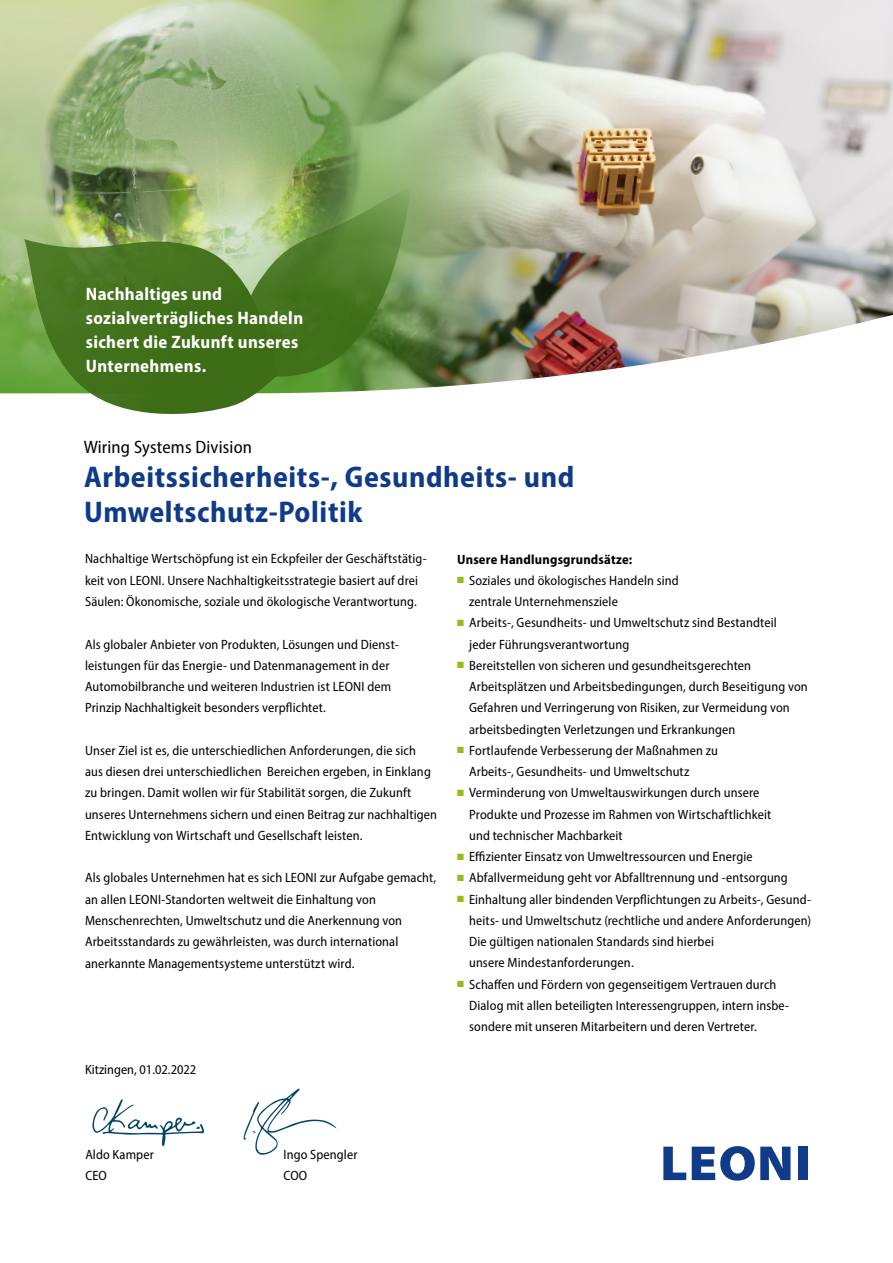
<style>
.page{position:relative;width:893px;height:1263px;background:#fff}
.page>*{position:absolute;margin:0;border:0;box-sizing:border-box;transform-origin:0 0}
.t1{font:700 semi-condensed 30px/34.5px "Myriad Pro";letter-spacing:.02em;color:#0f3b89}
.t2{font:700 semi-condensed 18px/24px "Myriad Pro";letter-spacing:.02em;color:#fff}
.t3{font:semi-condensed 18px "Myriad Pro";letter-spacing:.01em;color:#000}
.t4{font:semi-condensed 13.5px/21.3px "Myriad Pro";letter-spacing:.01em;color:#000}
.t5{font:700 semi-condensed 13.5px "Myriad Pro";letter-spacing:.015em;color:#000}
.s1{color:#8ebf1d}
</style>
<div class="page">
<img style="left:488px;top:0;width:405px;height:312px">
<img style="left:0;top:0;width:488px;height:312px">
<svg style="left:663px;top:1146px;width:23px;height:34px"></svg>
<svg style="left:692px;top:1146px;width:98px;height:34px"></svg>
<div style="left:799px;top:1146px;width:9px;height:34px;background:#0f3b89"></div>
<img style="left:0;top:312px;width:893px;height:82px">
<svg style="left:244px;top:1088px;width:93px;height:67px"></svg>
<svg style="left:92px;top:1099px;width:112px;height:47px"></svg>
<svg style="left:24px;top:230px;width:254px;height:184px;background:#5e8739"></svg>
<svg style="left:241px;top:185px;width:171px;height:199px;background:#638c3f"></svg>
<h2 class="t2" style="left:86px;top:281px;width:219px">Nachhaltiges und sozialverträgliches Handeln sichert die Zukunft unseres<br>Unternehmens.</h2>
<h2 class="t3" style="left:84px;top:436px;width:170px">Wiring Systems Division</h2>
<h1 class="t1" style="left:84px;top:459px;width:492px">Arbeitssicherheits-, Gesundheits- und<br>Umweltschutz-Politik</h1>
<p class="t4" style="left:85px;top:548px;width:343px">Nachhaltige Wertschöpfung ist ein Eckpfeiler der Geschäftstätig&shy;keit von LEONI. Unsere Nachhaltigkeitsstrategie basiert auf drei<br>Säulen: Ökonomische, soziale und ökologische Verantwortung.</p>
<p class="t4" style="left:85px;top:633px;width:315px">Als globaler Anbieter von Produkten, Lösungen und Dienst&shy;leistungen für das Energie- und Datenmanagement in der Automobilbranche und weiteren Industrien ist LEONI dem Prinzip Nachhaltigkeit besonders verpflichtet.</p>
<p class="t4" style="left:85px;top:739px;width:353px">Unser Ziel ist es, die unterschiedlichen Anforderungen, die sich aus diesen drei unterschiedlichen Bereichen ergeben, in Einklang zu bringen. Damit wollen wir für Stabilität sorgen, die Zukunft unseres Unternehmens sichern und einen Beitrag zur nachhaltigen Entwicklung von Wirtschaft und Gesellschaft leisten.</p>
<p class="t4" style="left:85px;top:867px;width:353px">Als globales Unternehmen hat es sich LEONI zur Aufgabe gemacht, an allen LEONI-Standorten weltweit die Einhaltung von Menschenrechten, Umweltschutz und die Anerkennung von Arbeitsstandards zu gewährleisten, was durch international anerkannte Managementsysteme unterstützt wird.</p>
<p class="t4" style="left:85px;top:1058px;width:113px">Kitzingen, 01.02.2022</p>
<p class="t5" style="left:457px;top:550px;width:177px">Unsere Handlungsgrundsätze:</p>
<p class="t4" style="left:469px;top:569px;width:211px;text-indent:-12px"><span class="s1">■</span> Soziales und ökologisches Handeln sind zentrale Unternehmensziele</p>
<p class="t4" style="left:469px;top:612px;width:309px;text-indent:-12px"><span class="s1">■</span> Arbeits-, Gesundheits- und Umweltschutz sind Bestandteil jeder Führungsverantwortung</p>
<p class="t4" style="left:469px;top:654px;width:340px;text-indent:-12px"><span class="s1">■</span> Bereitstellen von sicheren und gesundheitsgerechten Arbeitsplätzen und Arbeitsbedingungen, durch Beseitigung von Gefahren und Verringerung von Risiken, zur Vermeidung von arbeitsbedingten Verletzungen und Erkrankungen</p>
<p class="t4" style="left:469px;top:739px;width:250px;text-indent:-12px"><span class="s1">■</span> Fortlaufende Verbesserung der Maßnahmen zu<br>Arbeits-, Gesundheits- und Umweltschutz</p>
<p class="t4" style="left:469px;top:782px;width:304px;text-indent:-12px"><span class="s1">■</span> Verminderung von Umweltauswirkungen durch unsere<br>Produkte und Prozesse im Rahmen von Wirtschaftlichkeit und technischer Machbarkeit</p>
<p class="t4" style="left:457px;top:846px;width:297px"><span class="s1">■</span> Effizienter Einsatz von Umweltressourcen und Energie</p>
<p class="t4" style="left:457px;top:867px;width:332px"><span class="s1">■</span> Abfallvermeidung geht vor Abfalltrennung und -entsorgung</p>
<p class="t4" style="left:469px;top:888px;width:344px;text-indent:-12px"><span class="s1">■</span> Einhaltung aller bindenden Verpflichtungen zu Arbeits-, Gesund&shy;heits- und Umweltschutz (rechtliche und andere Anforderungen)<br>Die gültigen nationalen Standards sind hierbei<br>unsere Mindestanforderungen.</p>
<p class="t4" style="left:469px;top:973px;width:322px;text-indent:-12px"><span class="s1">■</span> Schaffen und Fördern von gegenseitigem Vertrauen durch<br>Dialog mit allen beteiligten Interessengruppen, intern insbe&shy;sondere mit unseren Mitarbeitern und deren Vertreter.</p>
<p class="t4" style="left:85px;top:1143px;width:70px">Aldo Kamper<br>CEO</p>
<p class="t4" style="left:284px;top:1143px;width:75px">Ingo Spengler<br>COO</p>
</div>
